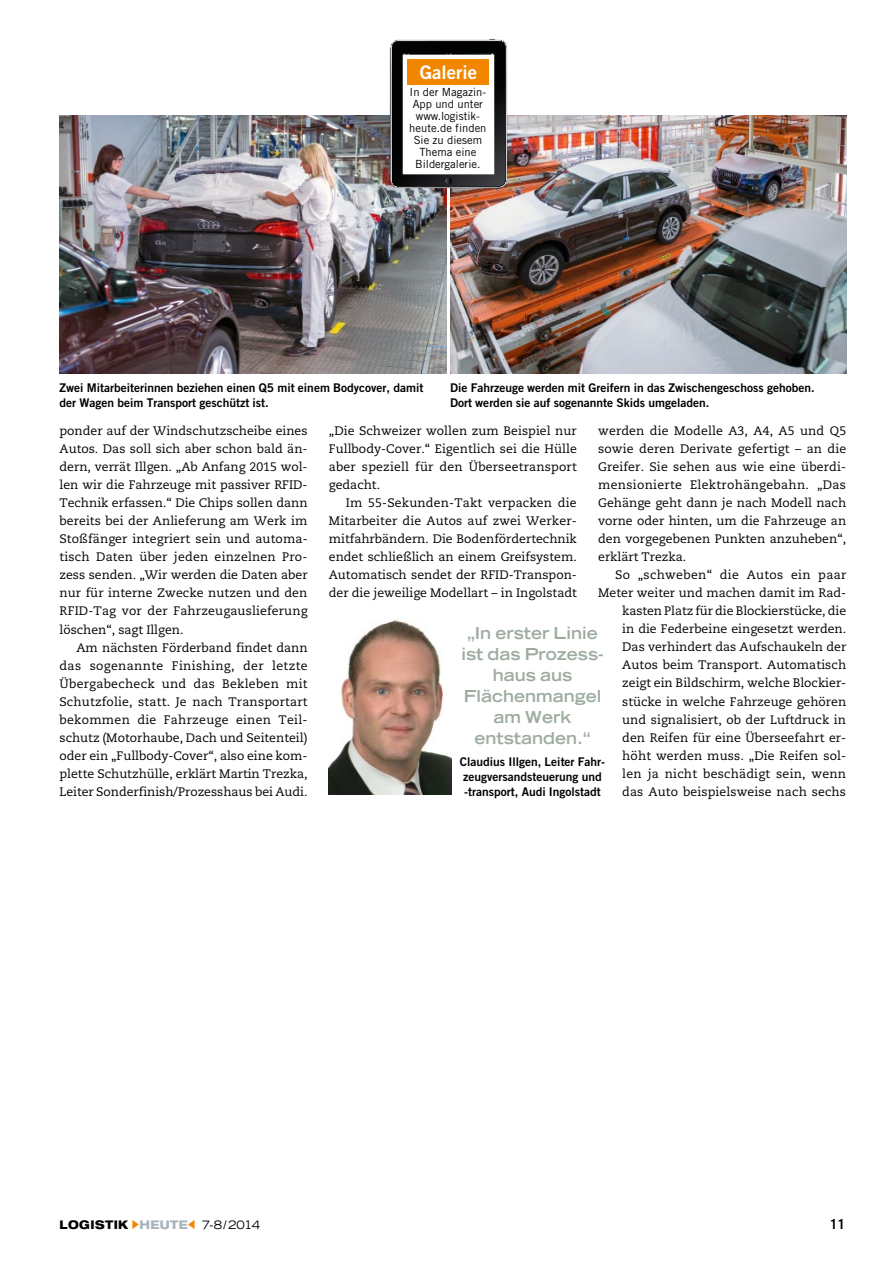
<style>
.page{position:relative;width:893px;height:1263px;background:#fff}
.page>*{position:absolute;margin:0;border:0;box-sizing:border-box;transform-origin:0 0}
.t1{font:18.75px "Trade Gothic LT Std Bd 2";color:#fff}
.t2{font:700 expanded 16.5px/21px "Trade Gothic LT Std";color:#9eaca0;text-align:center}
.t3{font:700 expanded 13.5px "Trade Gothic LT Std";color:#000}
.t4{font:12.3px/18px "Caecilia LT Std";color:#000;text-align:justify}
.t5{font:12px/15px "Trade Gothic LT Std Bd 2";color:#000}
.t6{font:800 expanded 12px "Helvetica Neue LT Std";letter-spacing:.035em;color:#000;scale:.9 1}
.t7{font:11.25px/12px "Trade Gothic LT Std";color:#000;text-align:center}
.s1{color:#f18700}
.s2{color:#a5b3bb}
.s3{font-family:"Trade Gothic LT Std";font-weight:400;font-size:11.55px}
</style>
<div class="page">
<img style="left:450px;top:116px;width:396px;height:257px">
<img style="left:329px;top:619px;width:122px;height:176px">
<img style="left:60px;top:116px;width:386px;height:257px">
<img style="left:385px;top:38px;width:125px;height:153px">
<div style="left:408px;top:59px;width:81px;height:25px;background:#f18700"></div>
<h1 class="t1" style="left:420px;top:60px;width:59px">Galerie</h1>
<p class="t7" style="left:409px;top:86px;width:79px">In der Magazin-<br>App und unter www.logistik&shy;heute.de finden<br>Sie zu diesem<br>Thema eine<br>Bildergalerie.</p>
<p class="t5" style="left:60px;top:380px;width:366px">Zwei Mitarbeiterinnen beziehen einen Q5 mit einem Bodycover, damit der Wagen beim Transport geschützt ist.</p>
<p class="t5" style="left:450px;top:380px;width:366px">Die Fahrzeuge werden mit Greifern in das Zwischengeschoss gehoben.<br>Dort werden sie auf sogenannte Skids umgeladen.</p>
<p class="t4" style="left:60px;top:422px;width:250px">ponder auf der Windschutzscheibe eines Autos. Das soll sich aber schon bald än&shy;dern, verrät Illgen. „Ab Anfang 2015 wol&shy;len wir die Fahrzeuge mit passiver RFID-Technik erfassen.“ Die Chips sollen dann bereits bei der Anlieferung am Werk im Stoßfänger integriert sein und automa&shy;tisch Daten über jeden einzelnen Pro&shy;zess senden. „Wir werden die Daten aber nur für interne Zwecke nutzen und den RFID-Tag vor der Fahrzeugauslieferung löschen“, sagt Illgen.</p>
<p class="t4" style="left:60px;top:638px;width:250px;text-indent:17px">Am nächsten Förderband findet dann das sogenannte Finishing, der letzte Übergabecheck und das Bekleben mit Schutzfolie, statt. Je nach Transportart bekommen die Fahrzeuge einen Teil&shy;schutz (Motorhaube, Dach und Seitenteil) oder ein „Fullbody-Cover“, also eine kom&shy;plette Schutzhülle, erklärt Martin Trezka, Leiter Sonderfinish/Prozesshaus bei Audi.</p>
<p class="t4" style="left:598px;top:422px;width:250px">werden die Modelle A3, A4, A5 und Q5 sowie deren Derivate gefertigt – an die Greifer. Sie sehen aus wie eine überdi&shy;mensionierte Elektrohängebahn. „Das Gehänge geht dann je nach Modell nach vorne oder hinten, um die Fahrzeuge an den vorgegebenen Punkten anzuheben“, erklärt Trezka.</p>
<p class="t4" style="left:598px;top:566px;width:250px;text-align:right">So „schweben“ die Autos ein paar Meter weiter und machen damit im Rad&shy;kasten Platz für die Blockierstücke, die<br>in die Federbeine eingesetzt werden.<br>Das verhindert das Aufschaukeln der Autos beim Transport. Automatisch zeigt ein Bildschirm, welche Blockier&shy;stücke in welche Fahrzeuge gehören und signalisiert, ob der Luftdruck in den Reifen für eine Überseefahrt er&shy;höht werden muss. „Die Reifen sol-<br>len ja nicht beschädigt sein, wenn das Auto beispielsweise nach sechs</p>
<p class="t4" style="left:329px;top:422px;width:250px">„Die Schweizer wollen zum Beispiel nur Fullbody-Cover.“ Eigentlich sei die Hülle aber speziell für den Überseetransport gedacht.</p>
<p class="t4" style="left:329px;top:494px;width:250px;text-indent:17px">Im 55-Sekunden-Takt verpacken die Mitarbeiter die Autos auf zwei Werker&shy;mitfahrbändern. Die Bodenfördertechnik endet schließlich an einem Greifsystem.<br>Automatisch sendet der RFID-Transpon&shy;der die jeweilige Modellart – in Ingolstadt</p>
<h2 class="t2" style="left:461px;top:622px;width:144px">„In erster Linie ist das Prozess&shy;haus aus<br>Flächenmangel am Werk entstanden.“</h2>
<p class="t5" style="left:460px;top:754px;width:147px">Claudius Illgen, Leiter Fahr&shy;zeugversandsteuerung und -transport, Audi Ingolstadt</p>
<p class="t6" style="left:60px;top:1217px;width:224px">LOGISTIK <span class="s1">▶</span><span class="s2">HEUTE</span><span class="s1">◀</span> <span class="s3">7-8/2014</span></p>
<p class="t3" style="left:829px;top:1215px;width:19px">11</p>
</div>
